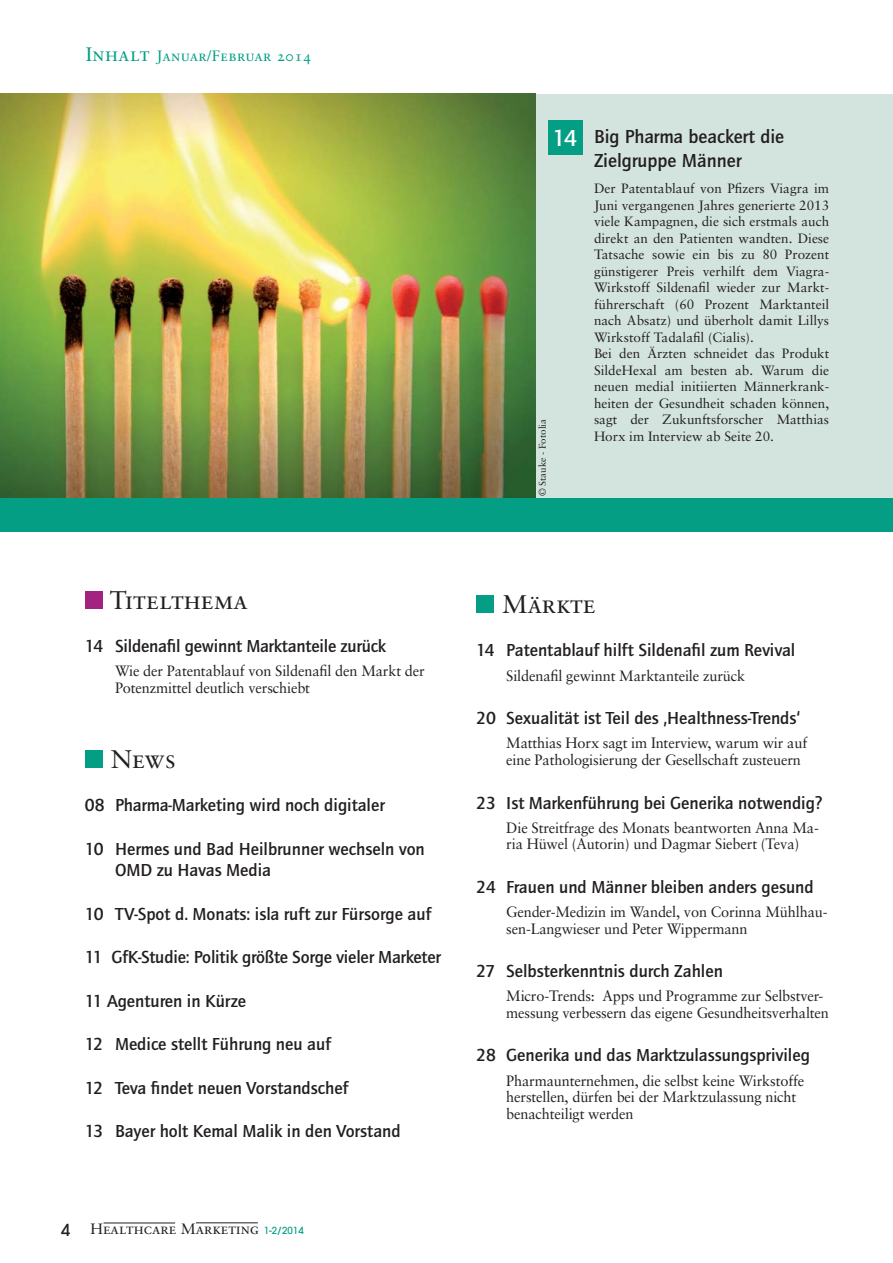
<style>
.page{position:relative;width:893px;height:1263px;background:#fff}
.page>*{position:absolute;margin:0;border:0;box-sizing:border-box;transform-origin:0 0}
.t1{font:25.5px "Sabon Roman SC";color:#231f20}
.t2{font:500 24px "Quay Sans ITC Std";color:#fff}
.t3{font:500 19.5px/24px "Quay Sans ITC Std";color:#231f20}
.t4{font:500 18px/21px "Quay Sans ITC Std";color:#231f20}
.t5{font:15px/16.5px "Sabon";letter-spacing:-.01em;color:#231f20}
.t6{font:15px "Sabon Roman SC";color:#231f20}
.t7{font:15px "Sabon Roman SC";letter-spacing:.025em;color:#039e84}
.t8{font:13.5px/16.5px "Sabon";color:#231f20}
.t9{font:9.75px "Sabon";color:#231f20}
.s1{font-size:19.5px}
.s2{font-family:"Avant Garde";font-weight:500;font-size:16.5px}
.s3{font-family:"Avant Garde";font-weight:500;font-size:9.75px;color:#039e84}
</style>
<div class="page">
<div style="left:0;top:94px;width:893px;height:433px;background:#d3e4de"></div>
<div style="left:85px;top:591px;width:17px;height:18px;background:#a22480"></div>
<div style="left:85px;top:750px;width:17px;height:18px;background:#039e84"></div>
<div style="left:476px;top:595px;width:18px;height:18px;background:#039e84"></div>
<img style="left:0;top:94px;width:535px;height:404px">
<div style="left:548px;top:120px;width:34px;height:34px;background:#039e84"></div>
<div style="left:0;top:498px;width:893px;height:33px;background:#039e84"></div>
<hr style="left:104px;top:1223px;width:71px;height:1px;background:#231f20">
<hr style="left:196px;top:1222px;width:62px;height:1px;background:#231f20">
<p class="t7" style="left:86px;top:49px;width:227px"><span class="s1">Inhalt</span> Januar/Februar 2014</p>
<h2 class="t2" style="left:552px;top:129px;width:27px">14</h2>
<p class="t9" style="left:538px;top:496px;width:79px;rotate:-90deg">© Stauke - Fotolia</p>
<p class="t3" style="left:594px;top:125px;width:192px">Big Pharma beackert die<br>Zielgruppe Männer</p>
<p class="t8" style="left:594px;top:181px;width:237px">Der Patentablauf von Pfizers Viagra im Juni vergangenen Jahres generierte 2013 viele Kampagnen, die sich erstmals auch direkt an den Patienten wandten. Diese Tatsache sowie ein bis zu 80 Prozent günstigerer Preis verhilft dem Viagra-Wirkstoff Sildenafil wieder zur Markt&shy;führerschaft (60 Prozent Marktanteil nach Absatz) und überholt damit Lillys Wirkstoff Tadalafil (Cialis).<br>Bei den Ärzten schneidet das Produkt SildeHexal am besten ab. Warum die neuen medial initiierten Männerkrank&shy;heiten der Gesundheit schaden können, sagt der Zukunftsforscher Matthias Horx im Interview ab Seite 20.</p>
<h1 class="t1" style="left:110px;top:589px;width:139px">Titelthema</h1>
<p class="t4" style="left:85px;top:637px;width:303px">14 Sildenafil gewinnt Marktanteile zurück</p>
<p class="t5" style="left:115px;top:664px;width:311px">Wie der Patentablauf von Sildenafil den Markt der<br>Potenzmittel deutlich verschiebt</p>
<h1 class="t1" style="left:111px;top:748px;width:67px">News</h1>
<p class="t4" style="left:85px;top:796px;width:301px">08 Pharma-Marketing wird noch digitaler</p>
<p class="t4" style="left:115px;top:840px;width:311px;text-indent:-30px">10 Hermes und Bad Heilbrunner wechseln von<br>OMD zu Havas Media</p>
<p class="t4" style="left:85px;top:904px;width:348px">10 TV-Spot d. Monats: isla ruft zur Fürsorge auf</p>
<p class="t4" style="left:85px;top:948px;width:357px">11 GfK-Studie: Politik größte Sorge vieler Marketer</p>
<p class="t4" style="left:85px;top:991px;width:162px">11 Agenturen in Kürze</p>
<p class="t4" style="left:85px;top:1035px;width:247px">12 Medice stellt Führung neu auf</p>
<p class="t4" style="left:85px;top:1078px;width:265px">12 Teva findet neuen Vorstandschef</p>
<p class="t4" style="left:85px;top:1122px;width:317px">13 Bayer holt Kemal Malik in den Vorstand</p>
<p class="t6" style="left:61px;top:1223px;width:244px"><span class="s2">4</span> Healthcare Marketing <span class="s3">1-2/2014</span></p>
<h1 class="t1" style="left:502px;top:593px;width:95px">Märkte</h1>
<p class="t4" style="left:476px;top:641px;width:321px">14 Patentablauf hilft Sildenafil zum Revival</p>
<p class="t5" style="left:506px;top:668px;width:240px">Sildenafil gewinnt Marktanteile zurück</p>
<p class="t4" style="left:476px;top:709px;width:325px">20 Sexualität ist Teil des ‚Healthness-Trends‘</p>
<p class="t5" style="left:506px;top:736px;width:302px">Matthias Horx sagt im Interview, warum wir auf eine Pathologisierung der Gesellschaft zusteuern</p>
<p class="t4" style="left:476px;top:793px;width:348px">23 Ist Markenführung bei Generika notwendig?</p>
<p class="t5" style="left:506px;top:821px;width:314px">Die Streitfrage des Monats beantworten Anna Ma&shy;ria Hüwel (Autorin) und Dagmar Siebert (Teva)</p>
<p class="t4" style="left:476px;top:877px;width:339px">24 Frauen und Männer bleiben anders gesund</p>
<p class="t5" style="left:506px;top:905px;width:323px">Gender-Medizin im Wandel, von Corinna Mühlhau&shy;sen-Langwieser und Peter Wippermann</p>
<p class="t4" style="left:476px;top:962px;width:248px">27 Selbsterkenntnis durch Zahlen</p>
<p class="t5" style="left:506px;top:989px;width:324px">Micro-Trends: Apps und Programme zur Selbstver&shy;messung verbessern das eigene Gesundheitsverhalten</p>
<p class="t4" style="left:476px;top:1046px;width:335px">28 Generika und das Marktzulassungsprivileg</p>
<p class="t5" style="left:506px;top:1073px;width:299px">Pharmaunternehmen, die selbst keine Wirkstoffe herstellen, dürfen bei der Marktzulassung nicht benachteiligt werden</p>
</div>
